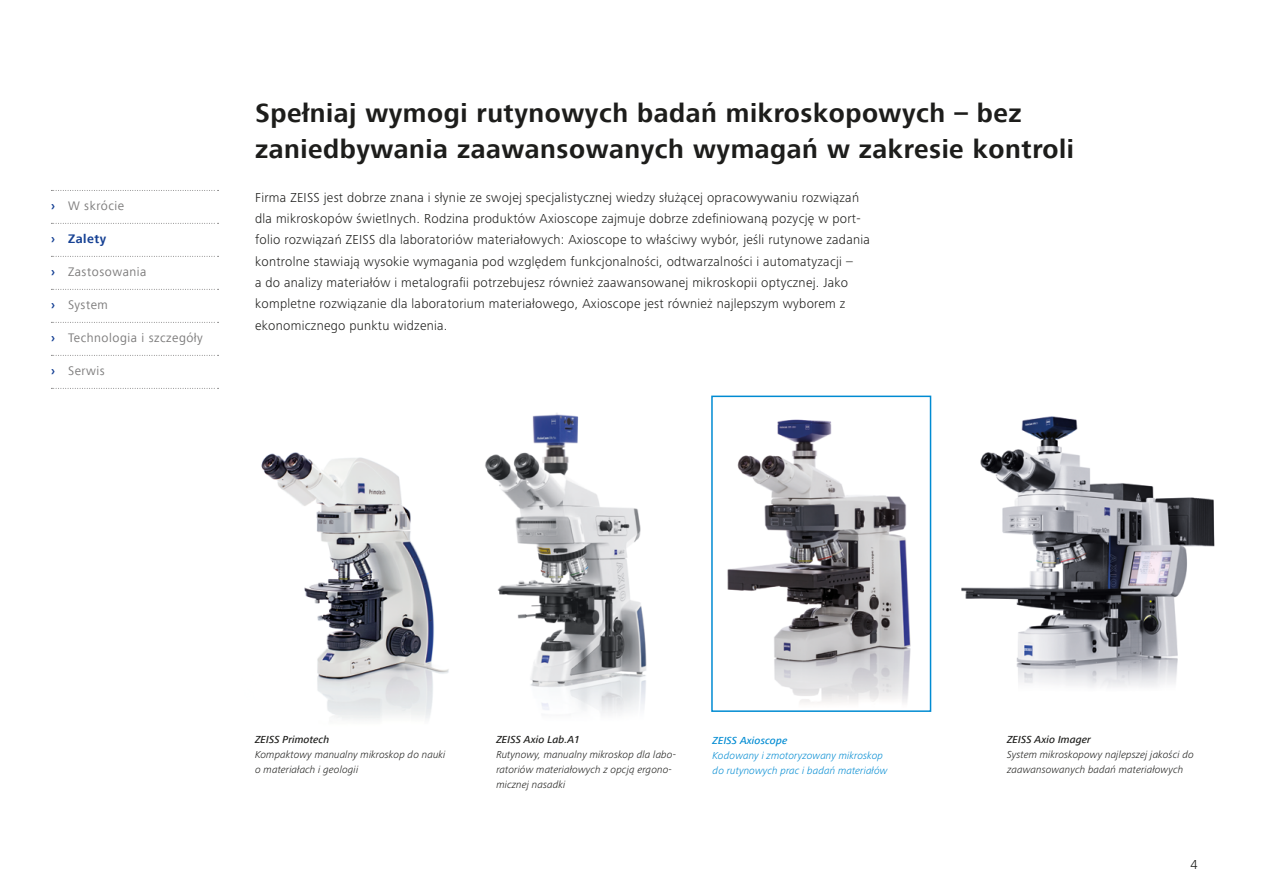
<style>
.page{position:relative;width:1263px;height:893px;background:#fff}
.page>*{position:absolute;margin:0;border:0;box-sizing:border-box;transform-origin:0 0}
.t1{font:700 27px/36px "ZEISS Frutiger Next W1 G";letter-spacing:.02em;color:#1d1d1b}
.t2{font:300 13.5px/21.3px "Zeiss Frutiger Next Pro";letter-spacing:.02em;color:#1d1d1b}
.t3{font:12.75px "ZEISS Frutiger Next W1 G";letter-spacing:.04em;color:#7c7b7b}
.t4{font:700 12.75px "ZEISS Frutiger Next W1 G";letter-spacing:.04em;color:#164194}
.t5{font:italic 300 10.5px/15px "Zeiss Frutiger Next Pro";letter-spacing:.005em;color:#1d1d1b}
.t6{font:italic 300 10.5px/15px "Zeiss Frutiger Next Pro";letter-spacing:.005em;color:#008bd2}
.t7{font:10.5px "ZEISS Frutiger Next W1 G Med It";letter-spacing:.005em;color:#1d1d1b}
.t8{font:10.5px "ZEISS Frutiger Next W1 G Med It";letter-spacing:.005em;color:#008bd2}
.s1{font-weight:700;color:#164194}
</style>
<div class="page">
<img style="left:261px;top:452px;width:188px;height:268px">
<img style="left:485px;top:413px;width:162px;height:300px">
<img style="left:727px;top:419px;width:184px;height:284px">
<div style="left:711px;top:396px;width:220px;height:316px;border:2px solid #008bd2"></div>
<img style="left:961px;top:416px;width:254px;height:271px">
<svg style="left:51px;top:190px;width:168px;height:1px"></svg>
<svg style="left:51px;top:223px;width:168px;height:1px"></svg>
<svg style="left:51px;top:256px;width:168px;height:1px"></svg>
<svg style="left:51px;top:289px;width:168px;height:1px"></svg>
<svg style="left:51px;top:322px;width:168px;height:1px"></svg>
<svg style="left:51px;top:355px;width:168px;height:1px"></svg>
<svg style="left:51px;top:388px;width:168px;height:1px"></svg>
<p class="t3" style="left:51px;top:199px;width:75px"><span class="s1">›</span> W skrócie</p>
<p class="t4" style="left:51px;top:232px;width:57px">› Zalety</p>
<p class="t3" style="left:51px;top:265px;width:97px"><span class="s1">›</span> Zastosowania</p>
<p class="t3" style="left:51px;top:298px;width:58px"><span class="s1">›</span> System</p>
<p class="t3" style="left:51px;top:331px;width:153px"><span class="s1">›</span> Technologia i szczegóły</p>
<p class="t3" style="left:51px;top:364px;width:55px"><span class="s1">›</span> Serwis</p>
<h1 class="t1" style="left:255px;top:95px;width:820px">Spełniaj wymogi rutynowych badań mikroskopowych – bez zaniedbywania zaawansowanych wymagań w zakresie kontroli</h1>
<p class="t2" style="left:255px;top:187px;width:616px">Firma ZEISS jest dobrze znana i słynie ze swojej specjalistycznej wiedzy służącej opracowywaniu rozwiązań dla mikroskopów świetlnych. Rodzina produktów Axioscope zajmuje dobrze zdefiniowaną pozycję w port&shy;folio rozwiązań ZEISS dla laboratoriów materiałowych: Axioscope to właściwy wybór, jeśli rutynowe zadania kontrolne stawiają wysokie wymagania pod względem funkcjonalności, odtwarzalności i automatyzacji –<br>a do analizy materiałów i metalografii potrzebujesz również zaawansowanej mikroskopii optycznej. Jako kompletne rozwiązanie dla laboratorium materiałowego, Axioscope jest również najlepszym wyborem z ekonomicznego punktu widzenia.</p>
<p class="t7" style="left:255px;top:734px;width:76px">ZEISS Primotech</p>
<p class="t5" style="left:255px;top:747px;width:192px">Kompaktowy manualny mikroskop do nauki o materiałach i geologii</p>
<p class="t7" style="left:496px;top:734px;width:85px">ZEISS Axio Lab.A1</p>
<p class="t5" style="left:496px;top:747px;width:181px">Rutynowy, manualny mikroskop dla labo&shy;ratoriów materiałowych z opcją ergono&shy;micznej nasadki</p>
<p class="t8" style="left:713px;top:735px;width:76px">ZEISS Axioscope</p>
<p class="t6" style="left:713px;top:748px;width:176px">Kodowany i zmotoryzowany mikroskop do rutynowych prac i badań materiałów</p>
<p class="t7" style="left:1007px;top:734px;width:85px">ZEISS Axio Imager</p>
<p class="t5" style="left:1007px;top:747px;width:188px">System mikroskopowy najlepszej jakości do zaawansowanych badań materiałowych</p>
<p class="t2" style="left:1190px;top:853px;width:9px">4</p>
</div>
